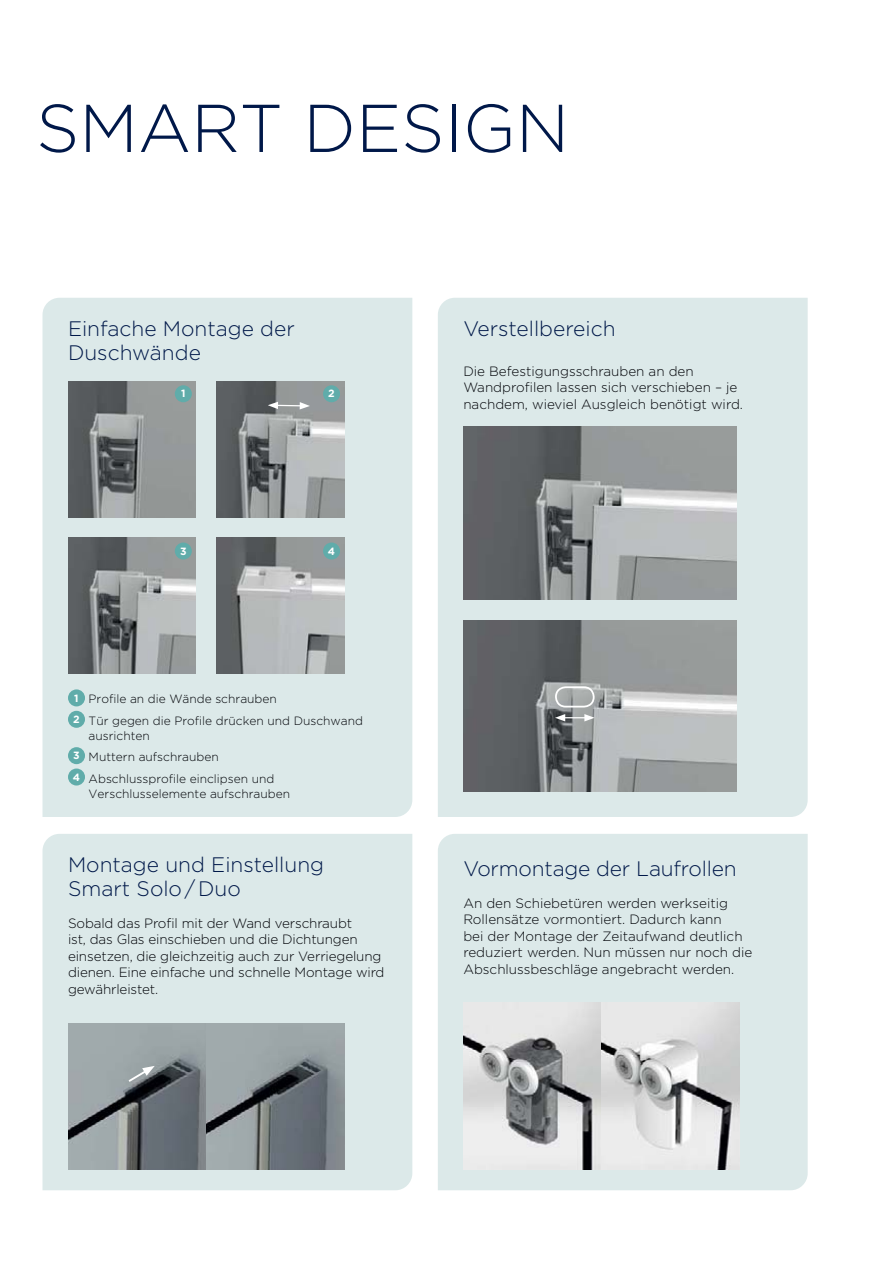
<style>
.page{position:relative;width:893px;height:1263px;background:#fff}
.page>*{position:absolute;margin:0;border:0;box-sizing:border-box;transform-origin:0 0}
.t1{font:300 67.5px "Gotham";color:#001849}
.t2{font:300 21px/24px "Gotham";color:#001849}
.t3{font:300 13.5px/16.5px "Gotham";color:#000207}
.t4{font:300 12px/21.3px "Gotham";color:#000207}
.t5{font:700 10.5px "Gotham";color:#fff}
</style>
<div class="page">
<div style="left:43px;top:298px;width:369px;height:519px;background:#dce9e9"></div>
<div style="left:43px;top:834px;width:369px;height:356px;background:#dce9e9"></div>
<div style="left:438px;top:298px;width:370px;height:519px;background:#dce9e9"></div>
<div style="left:438px;top:834px;width:370px;height:356px;background:#dce9e9"></div>
<div style="left:68px;top:689px;width:17px;height:17px;background:#60acaa;border-radius:50%"></div>
<div style="left:68px;top:711px;width:17px;height:17px;background:#60acaa;border-radius:50%"></div>
<div style="left:68px;top:747px;width:17px;height:17px;background:#60acaa;border-radius:50%"></div>
<div style="left:68px;top:769px;width:17px;height:17px;background:#60acaa;border-radius:50%"></div>
<img style="left:68px;top:381px;width:128px;height:136px">
<img style="left:217px;top:381px;width:127px;height:136px">
<img style="left:68px;top:538px;width:128px;height:136px">
<img style="left:217px;top:538px;width:127px;height:136px">
<img style="left:68px;top:1024px;width:138px;height:145px">
<svg style="left:206px;top:1024px;width:138px;height:145px;background:#81898d"></svg>
<svg style="left:126px;top:1066px;width:29px;height:18px"></svg>
<img style="left:463px;top:1003px;width:138px;height:166px">
<svg style="left:601px;top:1003px;width:139px;height:166px;background:#d0d1d1"></svg>
<img style="left:463px;top:426px;width:273px;height:174px">
<img style="left:463px;top:621px;width:273px;height:171px">
<svg style="left:555px;top:714px;width:39px;height:7px"></svg>
<div style="left:555px;top:686px;width:39px;height:22px;border:2px solid #fff;border-radius:10px"></div>
<svg style="left:268px;top:402px;width:42px;height:7px"></svg>
<div style="left:175px;top:385px;width:17px;height:17px;background:#60acaa;border-radius:50%"></div>
<div style="left:323px;top:385px;width:17px;height:17px;background:#60acaa;border-radius:50%"></div>
<div style="left:175px;top:543px;width:17px;height:17px;background:#60acaa;border-radius:50%"></div>
<div style="left:323px;top:543px;width:17px;height:17px;background:#60acaa;border-radius:50%"></div>
<h1 class="t1" style="left:36px;top:101px;width:534px">SMART DESIGN</h1>
<h2 class="t2" style="left:68px;top:318px;width:228px">Einfache Montage der<br>Duschwände</h2>
<p class="t5" style="left:181px;top:390px;width:6px">1</p>
<p class="t5" style="left:328px;top:390px;width:8px">2</p>
<p class="t5" style="left:180px;top:547px;width:8px">3</p>
<p class="t5" style="left:328px;top:547px;width:9px">4</p>
<p class="t4" style="left:73px;top:689px;width:291px"><sup>1</sup> Profile an die Wände schrauben<br><sup>2</sup> Tür gegen die Profile drücken und Duschwand</p>
<p class="t4" style="left:73px;top:726px;width:203px;text-indent:16px">ausrichten<br><sup>3</sup> Muttern aufschrauben<br><sup>4</sup> Abschlussprofile einclipsen und</p>
<p class="t4" style="left:89px;top:783px;width:203px">Verschlusselemente aufschrauben</p>
<h2 class="t2" style="left:68px;top:854px;width:258px">Montage und Einstellung<br>Smart Solo-/-Duo</h2>
<p class="t3" style="left:68px;top:916px;width:318px">Sobald das Profil mit der Wand verschraubt<br>ist, das Glas einschieben und die Dichtungen einsetzen, die gleichzeitig auch zur Verriegelung dienen. Eine einfache und schnelle Montage wird gewährleistet.</p>
<h2 class="t2" style="left:463px;top:318px;width:154px">Verstellbereich</h2>
<p class="t3" style="left:463px;top:364px;width:281px">Die Befestigungsschrauben an den<br>Wandprofilen lassen sich verschieben – je nachdem, wieviel Ausgleich benötigt wird.</p>
<h2 class="t2" style="left:463px;top:858px;width:275px">Vormontage der Laufrollen</h2>
<p class="t3" style="left:463px;top:896px;width:291px">An den Schiebetüren werden werkseitig Rollensätze vormontiert. Dadurch kann<br>bei der Montage der Zeitaufwand deutlich reduziert werden. Nun müssen nur noch die Abschlussbeschläge angebracht werden.</p>
</div>
